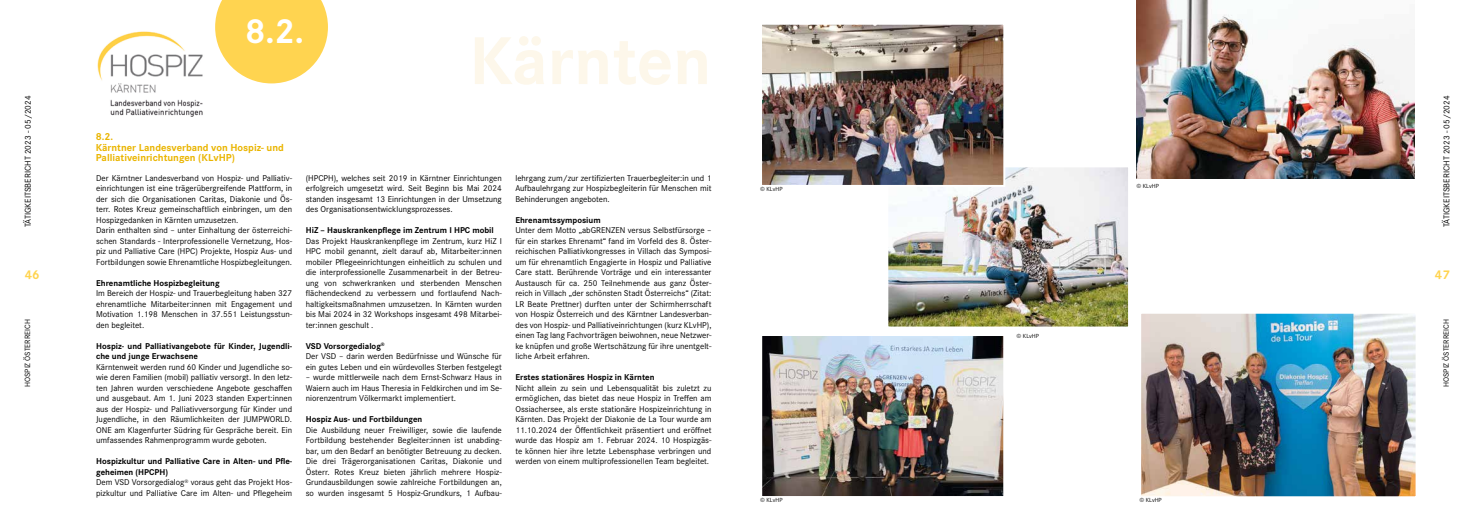
<style>
.page{position:relative;width:1474px;height:521px;background:#fff}
.page>*{position:absolute;margin:0;border:0;box-sizing:border-box;transform-origin:0 0}
.t1{font:700 70px "Corporate S";color:#fdf7ea}
.t2{font:700 35.88px "Corporate S";color:#fff}
.t3{font:700 13.12px "Corporate S";color:#ffd450}
.t4{font:700 10.5px/10.5px "Corporate S";color:#eab500}
.t5{font:8.75px/10.5px "Corporate S";color:#000;text-align:justify}
.t6{font:700 8.75px/10.5px "Corporate S";color:#000}
.t7{font:7.88px "Corporate S";color:#000}
.t8{font:6.12px "Corporate S";color:#000}
.s1{font-weight:700}
</style>
<div class="page">
<img style="left:97px;top:31px;width:106px;height:86px">
<svg style="left:215px;top:0;width:113px;height:83px;background:#ffda6b"></svg>
<img style="left:1136px;top:0;width:278px;height:179px">
<img style="left:889px;top:168px;width:238px;height:157px">
<div style="left:886px;top:165px;width:244px;height:163px;border:2px solid #fff"></div>
<img style="left:763px;top:26px;width:239px;height:158px">
<div style="left:760px;top:23px;width:245px;height:164px;border:2px solid #fff"></div>
<img style="left:763px;top:337px;width:239px;height:158px">
<div style="left:760px;top:334px;width:245px;height:164px;border:2px solid #fff"></div>
<img style="left:1142px;top:315px;width:272px;height:180px">
<div style="left:1139px;top:312px;width:278px;height:186px;border:2px solid #fff"></div>
<p class="t5" style="left:22px;top:227px;width:133px;rotate:-90deg">TÄTIGKEITSBERICHT 2023 - 05/2024</p>
<h3 class="t3" style="left:25px;top:266px;width:16px">46</h3>
<p class="t7" style="left:22px;top:387px;width:69px;rotate:-90deg">HOSPIZ ÖSTERREICH</p>
<h2 class="t2" style="left:245px;top:7px;width:60px">8.2.</h2>
<p class="t4" style="left:96px;top:131px;width:190px">8.2.<br>Kärntner Landesverband von Hospiz- und<br>Palliativeinrichtungen (KLvHP)</p>
<h1 class="t1" style="left:469px;top:12px;width:244px">Kärnten</h1>
<p class="t5" style="left:96px;top:172px;width:197px;text-align:left">Der Kärntner Landesverband von Hospiz- und Palliativ&shy;einrichtungen ist eine trägerübergreifende Plattform, in der sich die Organisationen Caritas, Diakonie und Ös&shy;terr. Rotes Kreuz gemeinschaftlich einbringen, um den Hospizgedanken in Kärnten umzusetzen.<br>Darin enthalten sind – unter Einhaltung der österreichi&shy;schen Standards - Interprofessionelle Vernetzung, Hos&shy;piz und Palliative Care (HPC) Projekte, Hospiz Aus- und Fortbildungen sowie Ehrenamtliche Hospizbegleitungen.</p>
<p class="t6" style="left:96px;top:277px;width:125px">Ehrenamtliche Hospizbegleitung</p>
<p class="t5" style="left:96px;top:288px;width:197px">Im Bereich der Hospiz- und Trauerbegleitung haben 327 ehrenamtliche Mitarbeiter:innen mit Engagement und Motivation 1.198 Menschen in 37.551 Leistungsstun&shy;den begleitet.</p>
<p class="t6" style="left:96px;top:340px;width:197px">Hospiz- und Palliativangebote für Kinder, Jugendli&shy;che und junge Erwachsene</p>
<p class="t5" style="left:96px;top:361px;width:197px">Kärntenweit werden rund 60 Kinder und Jugendliche so&shy;wie deren Familien (mobil) palliativ versorgt. In den letz&shy;ten Jahren wurden verschiedene Angebote geschaffen und ausgebaut. Am 1. Juni 2023 standen Expert:innen aus der Hospiz- und Palliativversorgung für Kinder und Jugendliche, in den Räumlichkeiten der JUMPWORLD.<br>ONE am Klagenfurter Südring für Gespräche bereit. Ein umfassendes Rahmenprogramm wurde geboten.</p>
<p class="t5" style="left:96px;top:456px;width:197px;text-align:left"><span class="s1">Hospizkultur und Palliative Care in Alten- und Pfle&shy;geheimen (HPCPH)<br></span>Dem VSD Vorsorgedialog<sup>®</sup> voraus geht das Projekt Hos&shy;pizkultur und Palliative Care im Alten- und Pflegeheim</p>
<p class="t5" style="left:306px;top:172px;width:197px">(HPCPH), welches seit 2019 in Kärntner Einrichtungen erfolgreich umgesetzt wird. Seit Beginn bis Mai 2024 standen insgesamt 13 Einrichtungen in der Umsetzung des Organisationsentwicklungsprozesses.</p>
<p class="t6" style="left:306px;top:225px;width:189px">HiZ – Hauskrankenpflege im Zentrum I HPC mobil</p>
<p class="t5" style="left:306px;top:235px;width:197px">Das Projekt Hauskrankenpflege im Zentrum, kurz HiZ I HPC mobil genannt, zielt darauf ab, Mitarbeiter:innen mobiler Pflegeeinrichtungen einheitlich zu schulen und die interprofessionelle Zusammenarbeit in der Betreu&shy;ung von schwerkranken und sterbenden Menschen flächendeckend zu verbessern und fortlaufend Nach&shy;haltigkeitsmaßnahmen umzusetzen. In Kärnten wurden bis Mai 2024 in 32 Workshops insgesamt 498 Mitarbei&shy;ter:innen geschult .</p>
<p class="t5" style="left:306px;top:340px;width:197px;text-align:left"><span class="s1">VSD Vorsorgedialog</span><sup>®<br></sup>Der VSD – darin werden Bedürfnisse und Wünsche für ein gutes Leben und ein würdevolles Sterben festgelegt</p>
<p class="t5" style="left:306px;top:372px;width:197px">– wurde mittlerweile nach dem Ernst-Schwarz Haus in Waiern auch im Haus Theresia in Feldkirchen und im Se&shy;niorenzentrum Völkermarkt implementiert.</p>
<p class="t6" style="left:306px;top:414px;width:118px">Hospiz Aus- und Fortbildungen</p>
<p class="t5" style="left:306px;top:424px;width:197px">Die Ausbildung neuer Freiwilliger, sowie die laufende Fortbildung bestehender Begleiter:innen ist unabding&shy;bar, um den Bedarf an benötigter Betreuung zu decken.<br>Die drei Trägerorganisationen Caritas, Diakonie und Österr. Rotes Kreuz bieten jährlich mehrere Hospiz-Grundausbildungen sowie zahlreiche Fortbildungen an, so wurden insgesamt 5 Hospiz-Grundkurs, 1 Aufbau-</p>
<p class="t5" style="left:515px;top:172px;width:197px">lehrgang zum/zur zertifizierten Trauerbegleiter:in und 1<br>Aufbaulehrgang zur Hospizbegleiterin für Menschen mit Behinderungen angeboten.</p>
<p class="t6" style="left:515px;top:214px;width:87px">Ehrenamtssymposium</p>
<p class="t5" style="left:515px;top:225px;width:197px">Unter dem Motto „abGRENZEN versus Selbstfürsorge – für ein starkes Ehrenamt“ fand im Vorfeld des 8. Öster&shy;reichischen Palliativkongresses in Villach das Symposi&shy;um für ehrenamtlich Engagierte in Hospiz und Palliative Care statt. Berührende Vorträge und ein interessanter Austausch für ca. 250 Teilnehmende aus ganz Öster&shy;reich in Villach „der schönsten Stadt Österreichs“ (Zitat:<br>LR Beate Prettner) durften unter der Schirmherrschaft von Hospiz Österreich und des Kärntner Landesverban&shy;des von Hospiz- und Palliativeinrichtungen (kurz KLvHP), einen Tag lang Fachvorträgen beiwohnen, neue Netzwer&shy;ke knüpfen und große Wertschätzung für ihre unentgelt&shy;liche Arbeit erfahren.</p>
<p class="t6" style="left:515px;top:372px;width:141px">Erstes stationäres Hospiz in Kärnten</p>
<p class="t5" style="left:515px;top:382px;width:197px">Nicht allein zu sein und Lebensqualität bis zuletzt zu ermöglichen, das bietet das neue Hospiz in Treffen am Ossiachersee, als erste stationäre Hospizeinrichtung in Kärnten. Das Projekt der Diakonie de La Tour wurde am 11.10.2024 der Öffentlichkeit präsentiert und eröffnet wurde das Hospiz am 1. Februar 2024. 10 Hospizgäs&shy;te können hier ihre letzte Lebensphase verbringen und werden von einem multiprofessionellen Team begleitet.</p>
<p class="t8" style="left:760px;top:185px;width:24px">© KLvHP</p>
<p class="t8" style="left:1016px;top:332px;width:24px">© KLvHP</p>
<p class="t8" style="left:1136px;top:182px;width:24px">© KLvHP</p>
<p class="t8" style="left:760px;top:496px;width:24px">© KLvHP</p>
<p class="t8" style="left:1139px;top:496px;width:24px">© KLvHP</p>
<p class="t5" style="left:1440px;top:227px;width:133px;rotate:-90deg">TÄTIGKEITSBERICHT 2023 - 05/2024</p>
<h3 class="t3" style="left:1434px;top:266px;width:16px">47</h3>
<p class="t7" style="left:1440px;top:387px;width:69px;rotate:-90deg">HOSPIZ ÖSTERREICH</p>
</div>
